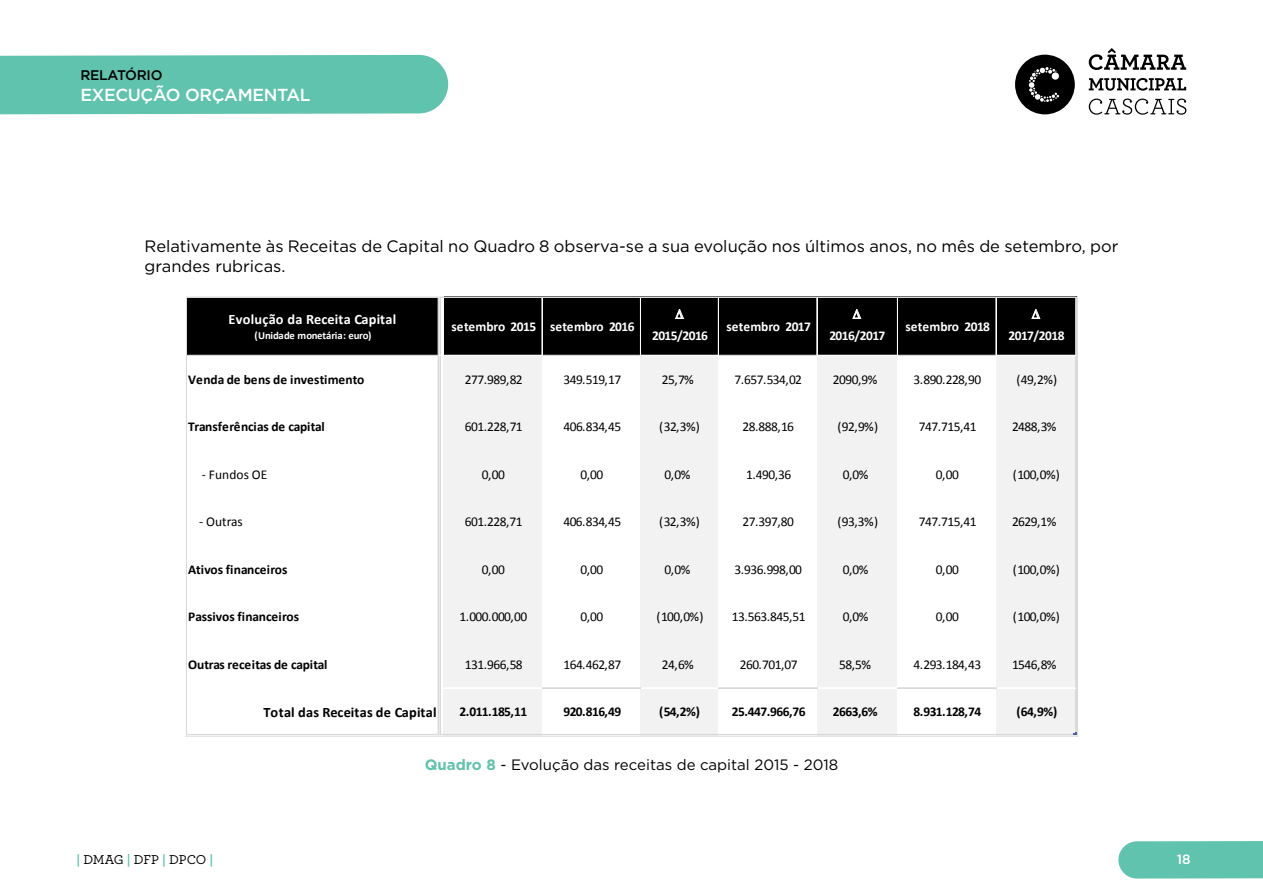
<style>
.page{position:relative;width:1263px;height:893px;background:#fff}
.page>*{position:absolute;margin:0;border:0;box-sizing:border-box;transform-origin:0 0}
.t1{font:500 17.4px "Gotham";letter-spacing:-.02em;color:#fff}
.t2{font:16.5px/19.8px "Gotham";color:#000}
.t3{font:15px "Gotham";color:#000}
.t4{font:700 14.4px "Calibri";letter-spacing:.005em;color:#000}
.t5{font:700 14.4px "Calibri";letter-spacing:.005em;color:#fff}
.t6{font:500 13.95px "Gotham";letter-spacing:-.02em;color:#000}
.t7{font:13.5px "Calibri";letter-spacing:-.04em;color:#000}
.t8{font:700 13.5px "Calibri";letter-spacing:-.01em;color:#000}
.t9{font:700 13.5px "Calibri";letter-spacing:-.015em;color:#fff}
.t10{font:700 13.5px "Calibri";letter-spacing:-.04em;color:#fff}
.t11{font:500 13.5px "Archer";letter-spacing:-.005em;color:#000}
.t12{font:700 13.5px "Calibri";letter-spacing:-.04em;color:#000}
.t13{font:13.5px "Calibri";letter-spacing:.005em;color:#000}
.t14{font:500 13.5px "Gotham";color:#fff}
.t15{font:700 10.8px "Calibri";letter-spacing:-.015em;color:#fff}
.s1{font-weight:700;color:#60c3ad}
</style>
<div class="page">
<svg style="left:1118px;top:841px;width:145px;height:38px;background:#67c5b1"></svg>
<svg style="left:1089px;top:48px;width:97px;height:22px"></svg>
<svg style="left:1089px;top:99px;width:97px;height:16px"></svg>
<svg style="left:1089px;top:78px;width:97px;height:13px"></svg>
<svg style="left:1015px;top:55px;width:60px;height:59px"></svg>
<div style="left:0;top:55px;width:449px;height:60px;background:#60c3ad"></div>
<div style="left:186px;top:297px;width:254px;height:59px;background:#000"></div>
<div style="left:443px;top:296px;width:634px;height:60px;background:#000"></div>
<hr style="left:1076px;top:297px;width:1px;height:59px;background:#fff">
<div style="left:443px;top:355px;width:100px;height:381px;background:#f2f2f2"></div>
<div style="left:542px;top:355px;width:99px;height:381px;background:#fff"></div>
<div style="left:640px;top:355px;width:79px;height:381px;background:#f2f2f2"></div>
<div style="left:718px;top:355px;width:100px;height:381px;background:#fff"></div>
<div style="left:817px;top:355px;width:81px;height:381px;background:#f2f2f2"></div>
<div style="left:897px;top:355px;width:100px;height:381px;background:#fff"></div>
<div style="left:996px;top:355px;width:81px;height:381px;background:#f2f2f2"></div>
<hr style="left:187px;top:297px;width:251px;height:1px;background:#d9d9d9">
<hr style="left:187px;top:355px;width:251px;height:1px;background:#d9d9d9">
<hr style="left:444px;top:355px;width:98px;height:1px;background:#fff">
<hr style="left:542px;top:355px;width:99px;height:1px;background:#d9d9d9">
<hr style="left:641px;top:355px;width:77px;height:1px;background:#fff">
<hr style="left:718px;top:355px;width:100px;height:1px;background:#d9d9d9">
<hr style="left:818px;top:355px;width:79px;height:1px;background:#fff">
<hr style="left:897px;top:355px;width:100px;height:1px;background:#d9d9d9">
<hr style="left:438px;top:298px;width:1px;height:56px;background:#d9d9d9">
<hr style="left:439px;top:298px;width:1px;height:56px;background:#d9d9d9">
<hr style="left:440px;top:298px;width:1px;height:56px;background:#d9d9d9">
<hr style="left:443px;top:687px;width:99px;height:1px;background:#fff">
<hr style="left:443px;top:688px;width:99px;height:1px;background:#fff">
<hr style="left:542px;top:687px;width:99px;height:1px;background:#d9d9d9">
<hr style="left:542px;top:688px;width:99px;height:1px;background:#d9d9d9">
<hr style="left:641px;top:687px;width:77px;height:1px;background:#fff">
<hr style="left:641px;top:688px;width:77px;height:1px;background:#fff">
<hr style="left:718px;top:687px;width:100px;height:1px;background:#d9d9d9">
<hr style="left:718px;top:688px;width:100px;height:1px;background:#d9d9d9">
<hr style="left:818px;top:687px;width:79px;height:1px;background:#fff">
<hr style="left:818px;top:688px;width:79px;height:1px;background:#fff">
<hr style="left:897px;top:687px;width:100px;height:1px;background:#d9d9d9">
<hr style="left:897px;top:688px;width:100px;height:1px;background:#d9d9d9">
<hr style="left:187px;top:734px;width:251px;height:1px;background:#d9d9d9">
<hr style="left:187px;top:736px;width:251px;height:1px;background:#d9d9d9">
<hr style="left:186px;top:298px;width:1px;height:436px;background:#d9d9d9">
<hr style="left:438px;top:357px;width:1px;height:377px;background:#d9d9d9">
<hr style="left:439px;top:357px;width:1px;height:377px;background:#d9d9d9">
<hr style="left:440px;top:357px;width:1px;height:377px;background:#d9d9d9">
<hr style="left:443px;top:298px;width:1px;height:59px;background:#fff">
<hr style="left:541px;top:298px;width:1px;height:57px;background:#fff">
<hr style="left:542px;top:298px;width:1px;height:57px;background:#fff">
<hr style="left:640px;top:298px;width:1px;height:57px;background:#fff">
<hr style="left:718px;top:298px;width:1px;height:57px;background:#fff">
<hr style="left:816px;top:298px;width:1px;height:57px;background:#fff">
<hr style="left:817px;top:298px;width:1px;height:57px;background:#fff">
<hr style="left:897px;top:298px;width:1px;height:57px;background:#fff">
<hr style="left:995px;top:298px;width:1px;height:57px;background:#fff">
<hr style="left:996px;top:298px;width:1px;height:57px;background:#fff">
<hr style="left:1075px;top:298px;width:1px;height:436px;background:#d9d9d9">
<hr style="left:1077px;top:298px;width:1px;height:436px;background:#d9d9d9">
<hr style="left:441px;top:297px;width:634px;height:1px;background:#d9d9d9">
<hr style="left:997px;top:355px;width:78px;height:1px;background:#fff">
<hr style="left:997px;top:687px;width:78px;height:1px;background:#fff">
<hr style="left:997px;top:688px;width:78px;height:1px;background:#fff">
<hr style="left:441px;top:734px;width:634px;height:1px;background:#d9d9d9">
<hr style="left:441px;top:736px;width:634px;height:1px;background:#d9d9d9">
<svg style="left:1073px;top:732px;width:5px;height:5px"></svg>
<svg style="left:675px;top:309px;width:9px;height:10px"></svg>
<svg style="left:852px;top:309px;width:9px;height:10px"></svg>
<svg style="left:1031px;top:309px;width:9px;height:10px"></svg>
<p class="t6" style="left:80px;top:66px;width:20px">RELAT</p>
<p class="t6" style="left:125px;top:66px;width:36px">ÓRIO</p>
<p class="t1" style="left:80px;top:83px;width:232px">EXECUÇÃO ORÇAMENTAL</p>
<p class="t2" style="left:145px;top:236px;width:975px">Relativamente às Receitas de Capital no Quadro 8 observa-se a sua evolução nos últimos anos, no mês de setembro, por grandes rubricas.</p>
<p class="t5" style="left:229px;top:310px;width:169px">Evolução da Receita Capital</p>
<p class="t15" style="left:254px;top:329px;width:118px">(Unidade monetária: euro)</p>
<p class="t9" style="left:451px;top:318px;width:185px">setembro 2015 setembro 2016</p>
<p class="t10" style="left:652px;top:327px;width:58px">2015/2016</p>
<p class="t9" style="left:726px;top:318px;width:86px">setembro 2017</p>
<p class="t10" style="left:829px;top:327px;width:58px">2016/2017</p>
<p class="t9" style="left:905px;top:318px;width:86px">setembro 2018</p>
<p class="t10" style="left:1008px;top:327px;width:58px">2017/2018</p>
<p class="t8" style="left:188px;top:371px;width:178px">Venda de bens de investimento</p>
<p class="t7" style="left:465px;top:371px;width:59px">277.989,82</p>
<p class="t7" style="left:563px;top:371px;width:59px">349.519,17</p>
<p class="t7" style="left:662px;top:371px;width:33px">25,7%</p>
<p class="t7" style="left:734px;top:371px;width:69px">7.657.534,02</p>
<p class="t7" style="left:833px;top:371px;width:46px">2090,9%</p>
<p class="t7" style="left:913px;top:371px;width:69px">3.890.228,90</p>
<p class="t7" style="left:1016px;top:371px;width:42px">(49,2%)</p>
<p class="t8" style="left:188px;top:418px;width:138px">Transferências de capital</p>
<p class="t7" style="left:465px;top:418px;width:59px">601.228,71</p>
<p class="t7" style="left:563px;top:418px;width:59px">406.834,45</p>
<p class="t7" style="left:659px;top:418px;width:42px">(32,3%)</p>
<p class="t7" style="left:742px;top:418px;width:53px">28.888,16</p>
<p class="t7" style="left:837px;top:418px;width:42px">(92,9%)</p>
<p class="t7" style="left:919px;top:418px;width:59px">747.715,41</p>
<p class="t7" style="left:1012px;top:418px;width:46px">2488,3%</p>
<p class="t13" style="left:202px;top:466px;width:67px">- Fundos OE</p>
<p class="t7" style="left:482px;top:466px;width:24px">0,00</p>
<p class="t7" style="left:580px;top:466px;width:24px">0,00</p>
<p class="t7" style="left:665px;top:466px;width:27px">0,0%</p>
<p class="t7" style="left:746px;top:466px;width:47px">1.490,36</p>
<p class="t7" style="left:843px;top:466px;width:27px">0,0%</p>
<p class="t7" style="left:936px;top:466px;width:24px">0,00</p>
<p class="t7" style="left:1013px;top:466px;width:48px">(100,0%)</p>
<p class="t7" style="left:199px;top:513px;width:45px">- Outras</p>
<p class="t7" style="left:465px;top:513px;width:59px">601.228,71</p>
<p class="t7" style="left:563px;top:513px;width:59px">406.834,45</p>
<p class="t7" style="left:659px;top:513px;width:42px">(32,3%)</p>
<p class="t7" style="left:742px;top:513px;width:53px">27.397,80</p>
<p class="t7" style="left:837px;top:513px;width:42px">(93,3%)</p>
<p class="t7" style="left:919px;top:513px;width:59px">747.715,41</p>
<p class="t7" style="left:1012px;top:513px;width:46px">2629,1%</p>
<p class="t8" style="left:188px;top:561px;width:101px">Ativos financeiros</p>
<p class="t7" style="left:482px;top:561px;width:24px">0,00</p>
<p class="t7" style="left:580px;top:561px;width:24px">0,00</p>
<p class="t7" style="left:665px;top:561px;width:27px">0,0%</p>
<p class="t7" style="left:734px;top:561px;width:69px">3.936.998,00</p>
<p class="t7" style="left:843px;top:561px;width:27px">0,0%</p>
<p class="t7" style="left:936px;top:561px;width:24px">0,00</p>
<p class="t7" style="left:1013px;top:561px;width:48px">(100,0%)</p>
<p class="t8" style="left:188px;top:608px;width:112px">Passivos financeiros</p>
<p class="t7" style="left:460px;top:608px;width:69px">1.000.000,00</p>
<p class="t7" style="left:580px;top:608px;width:24px">0,00</p>
<p class="t7" style="left:656px;top:608px;width:48px">(100,0%)</p>
<p class="t7" style="left:732px;top:608px;width:75px">13.563.845,51</p>
<p class="t7" style="left:843px;top:608px;width:27px">0,0%</p>
<p class="t7" style="left:936px;top:608px;width:24px">0,00</p>
<p class="t7" style="left:1013px;top:608px;width:48px">(100,0%)</p>
<p class="t8" style="left:188px;top:656px;width:141px">Outras receitas de capital</p>
<p class="t7" style="left:465px;top:656px;width:59px">131.966,58</p>
<p class="t7" style="left:563px;top:656px;width:59px">164.462,87</p>
<p class="t7" style="left:662px;top:656px;width:33px">24,6%</p>
<p class="t7" style="left:740px;top:656px;width:59px">260.701,07</p>
<p class="t7" style="left:839px;top:656px;width:33px">58,5%</p>
<p class="t7" style="left:913px;top:656px;width:69px">4.293.184,43</p>
<p class="t7" style="left:1012px;top:656px;width:46px">1546,8%</p>
<p class="t4" style="left:263px;top:703px;width:175px">Total das Receitas de Capital</p>
<p class="t8" style="left:460px;top:703px;width:69px">2.011.185,11</p>
<p class="t8" style="left:563px;top:703px;width:59px">920.816,49</p>
<p class="t8" style="left:659px;top:703px;width:42px">(54,2%)</p>
<p class="t12" style="left:732px;top:703px;width:75px">25.447.966,76</p>
<p class="t8" style="left:833px;top:703px;width:46px">2663,6%</p>
<p class="t8" style="left:913px;top:703px;width:69px">8.931.128,74</p>
<p class="t8" style="left:1016px;top:703px;width:42px">(64,9%)</p>
<p class="t3" style="left:425px;top:755px;width:415px"><span class="s1">Quadro 8</span> - Evolução das receitas de capital 2015 - 2018</p>
<p class="t11" style="left:77px;top:850px;width:138px"><span class="s1">|</span> DMAG <span class="s1">|</span> DFP <span class="s1">|</span> DPCO <span class="s1">|</span></p>
<p class="t14" style="left:1177px;top:850px;width:15px">18</p>
</div>
